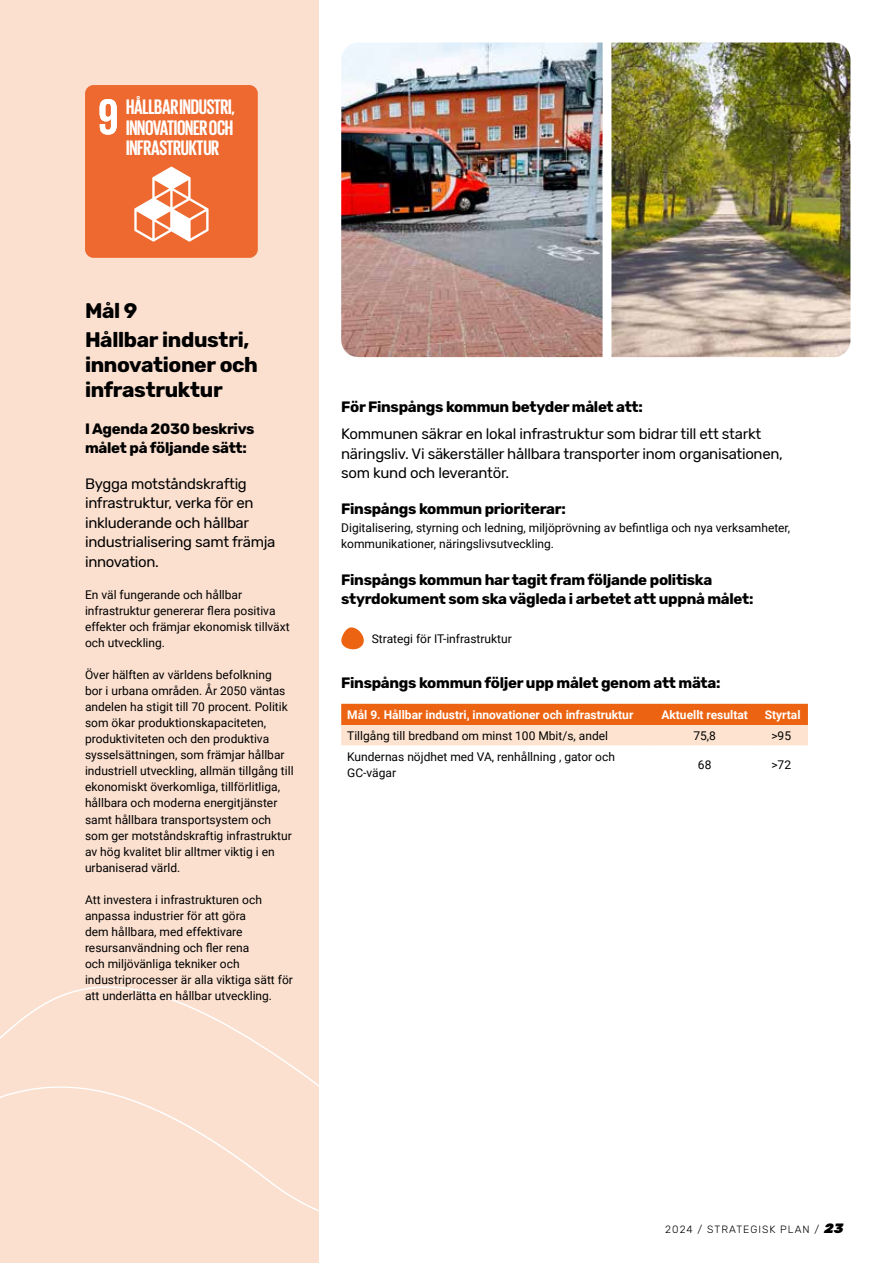
<style>
.page{position:relative;width:893px;height:1263px;background:#fff}
.page>*{position:absolute;margin:0;border:0;box-sizing:border-box;transform-origin:0 0}
.t1{font:700 21.45px/20.4px "Giorgio Sans";letter-spacing:-.015em;color:#fff;text-align:justify}
.t2{font:700 21px/28.5px "Rubik";letter-spacing:-.015em;color:#000}
.t3{font:15px/19.5px "Rubik";letter-spacing:-.02em;color:#000}
.t4{font:700 15px/19.5px "Rubik";letter-spacing:-.02em;color:#000}
.t5{font:12px/16px "Roboto";color:#000}
.t6{font:700 12px "Roboto";color:#fff}
.t7{font:300 10.5px "Rubik";letter-spacing:.1em;color:#000}
.s1{font-weight:900;font-style:italic;font-size:13.5px}
</style>
<div class="page">
<div style="left:0;top:0;width:319px;height:1263px;background:#fbe0d0"></div>
<svg style="left:85px;top:85px;width:173px;height:173px;background:#ee7641"></svg>
<img style="left:611px;top:43px;width:239px;height:314px">
<img style="left:341px;top:43px;width:262px;height:314px">
<svg style="left:0;top:986px;width:319px;height:226px"></svg>
<svg style="left:341px;top:627px;width:23px;height:22px"></svg>
<svg style="left:341px;top:704px;width:467px;height:41px;background:#f4a26e"></svg>
<h1 class="t1" style="left:126px;top:96px;width:110px">HÅLLBAR INDUSTRI, INNOVATIONER OCH INFRASTRUKTUR</h1>
<h2 class="t2" style="left:85px;top:297px;width:166px">Mål 9<br>Hållbar industri,</h2>
<h2 class="t2" style="left:85px;top:353px;width:174px;line-height:25.2px">innovationer och infrastruktur</h2>
<p class="t4" style="left:85px;top:419px;width:171px">I Agenda 2030 beskrivs målet på följande sätt:</p>
<p class="t3" style="left:85px;top:474px;width:192px">Bygga motståndskraftig infrastruktur, verka för en inkluderande och hållbar industrialisering samt främja innovation.</p>
<p class="t5" style="left:85px;top:586px;width:206px">En väl fungerande och hållbar infrastruktur genererar flera positiva effekter och främjar ekonomisk tillväxt och utveckling.</p>
<p class="t5" style="left:85px;top:666px;width:210px">Över hälften av världens befolkning<br>bor i urbana områden. År 2050 väntas andelen ha stigit till 70 procent. Politik som ökar produktionskapaciteten, produktiviteten och den produktiva sysselsättningen, som främjar hållbar industriell utveckling, allmän tillgång till ekonomiskt överkomliga, tillförlitliga, hållbara och moderna energitjänster samt hållbara transportsystem och som ger motståndskraftig infrastruktur av hög kvalitet blir alltmer viktig i en urbaniserad värld.</p>
<p class="t5" style="left:85px;top:891px;width:209px">Att investera i infrastrukturen och anpassa industrier för att göra<br>dem hållbara, med effektivare resursanvändning och fler rena<br>och miljövänliga tekniker och industriprocesser är alla viktiga sätt för att underlätta en hållbar utveckling.</p>
<p class="t4" style="left:341px;top:398px;width:303px">För Finspångs kommun betyder målet att:</p>
<p class="t3" style="left:341px;top:424px;width:443px">Kommunen säkrar en lokal infrastruktur som bidrar till ett starkt näringsliv. Vi säkerställer hållbara transporter inom organisationen, som kund och leverantör.</p>
<p class="t4" style="left:341px;top:500px;width:226px">Finspångs kommun prioriterar:</p>
<p class="t5" style="left:341px;top:520px;width:451px">Digitalisering, styrning och ledning, miljöprövning av befintliga och nya verksamheter, kommunikationer, näringslivsutveckling.</p>
<p class="t4" style="left:341px;top:570px;width:414px">Finspångs kommun har tagit fram följande politiska styrdokument som ska vägleda i arbetet att uppnå målet:</p>
<p class="t5" style="left:372px;top:631px;width:142px">Strategi för IT-infrastruktur</p>
<p class="t4" style="left:341px;top:673px;width:381px">Finspångs kommun följer upp målet genom att mäta:</p>
<p class="t6" style="left:347px;top:706px;width:288px">Mål 9. Hållbar industri, innovationer och infrastruktur</p>
<p class="t6" style="left:661px;top:706px;width:88px">Aktuellt resultat</p>
<p class="t6" style="left:765px;top:706px;width:37px">Styrtal</p>
<p class="t5" style="left:347px;top:727px;width:262px">Tillgång till bredband om minst 100 Mbit/s, andel</p>
<p class="t5" style="left:693px;top:727px;width:24px">75,8</p>
<p class="t5" style="left:771px;top:727px;width:21px">&gt;95</p>
<p class="t5" style="left:347px;top:748px;width:269px">Kundernas nöjdhet med VA, renhållning , gator och<br>GC-vägar</p>
<p class="t5" style="left:698px;top:756px;width:15px">68</p>
<p class="t5" style="left:771px;top:756px;width:21px">&gt;72</p>
<p class="t7" style="left:665px;top:1223px;width:179px">2024 / STRATEGISK PLAN / <span class="s1">23</span></p>
</div>
